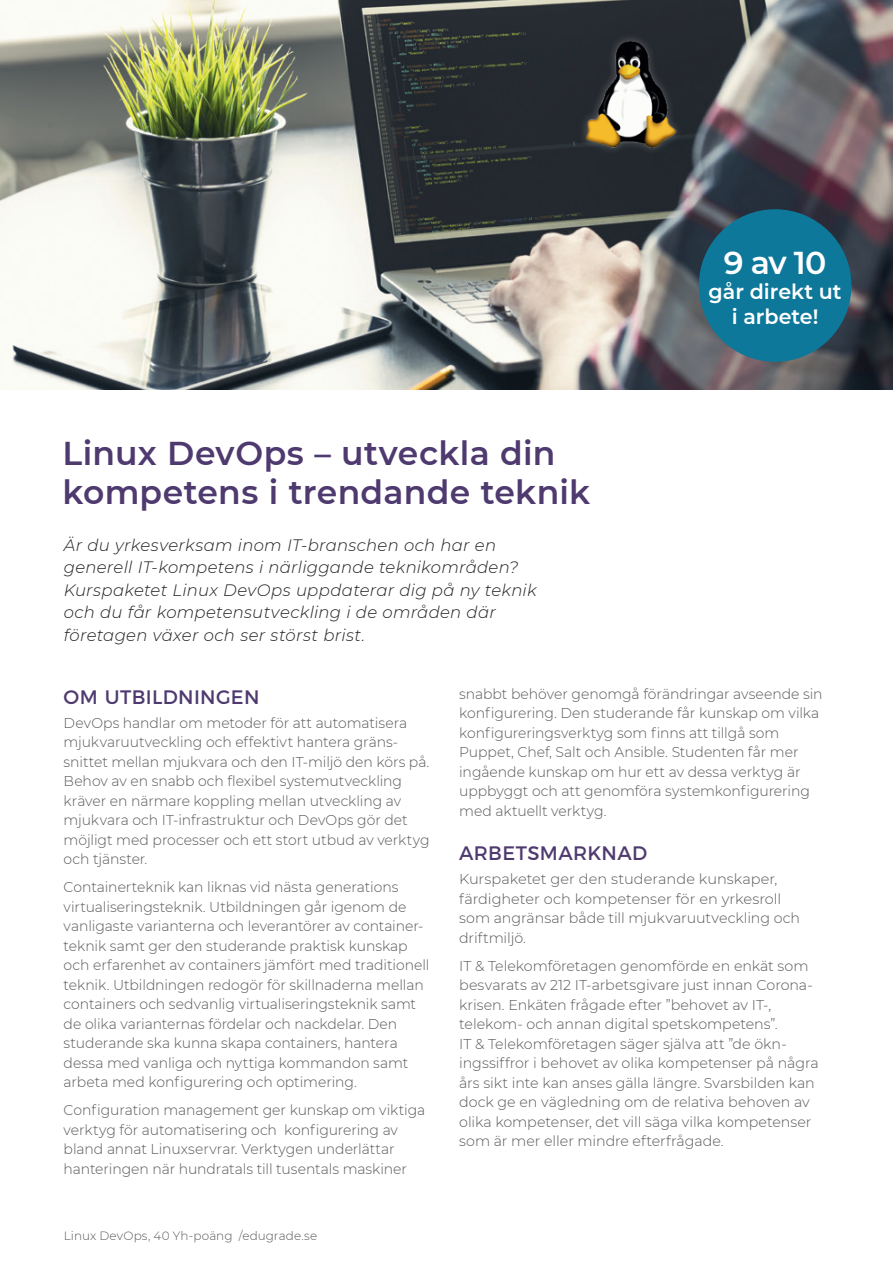
<style>
.page{position:relative;width:893px;height:1263px;background:#fff}
.page>*{position:absolute;margin:0;border:0;box-sizing:border-box;transform-origin:0 0}
.Rubrik_lila_22p{font:600 33px/39.6px "Montserrat";letter-spacing:.01em;color:#4e3a6f}
.t1{font:600 31.65px "Montserrat";color:#fff}
.t2{font:600 20.7px/24.8px "Montserrat";color:#fff;text-align:center}
.Mellanrubrik_13p{font:19.5px "Montserrat";letter-spacing:.015em;color:#4e3a6f}
.Ingress{font:italic 300 16.5px/22.5px "Montserrat";letter-spacing:.015em;color:#231f20}
.Brödtext_svart_80{font:300 14.25px/19.5px "Montserrat";letter-spacing:-.005em;color:#57585a}
.t3{font:300 12px "Montserrat";letter-spacing:.01em;color:#57585a}
</style>
<div class="page">
<img style="left:0;top:0;width:893px;height:390px">
<div style="left:699px;top:209px;width:152px;height:153px;background:#0d789a;border-radius:50%"></div>
<div style="left:578px;top:32px;width:106px;height:123px;background:#24292f"></div>
<img style="left:582px;top:37px;width:98px;height:113px">
<p class="Rubrik_lila_22p" style="left:63px;top:432px;width:529px">Linux DevOps – utveckla din kompetens i trendande teknik</p>
<p class="Ingress" style="left:64px;top:533px;width:474px">Är du yrkesverksam inom IT-branschen och har en generell IT-kompetens i närliggande teknikområden?<br>Kurspaketet Linux DevOps uppdaterar dig på ny teknik och du får kompetensutveckling i de områden där företagen växer och ser störst brist.</p>
<p class="t1" style="left:724px;top:241px;width:104px">9 av 10</p>
<p class="t2" style="left:708px;top:278px;width:135px">går direkt ut i arbete!</p>
<p class="Mellanrubrik_13p" style="left:64px;top:681px;width:197px">OM UTBILDNINGEN</p>
<p class="Brödtext_svart_80" style="left:64px;top:712px;width:367px">DevOps handlar om metoder för att automatisera mjukvaruutveckling och effektivt hantera gräns&shy;snittet mellan mjukvara och den IT-miljö den körs på.<br>Behov av en snabb och flexibel systemutveckling kräver en närmare koppling mellan utveckling av mjukvara och IT-infrastruktur och DevOps gör det möjligt med processer och ett stort utbud av verktyg och tjänster.</p>
<p class="Brödtext_svart_80" style="left:64px;top:877px;width:367px">Containerteknik kan liknas vid nästa generations virtualiseringsteknik. Utbildningen går igenom de vanligaste varianterna och leverantörer av container&shy;teknik samt ger den studerande praktisk kunskap och erfarenhet av containers jämfört med traditionell teknik. Utbildningen redogör för skillnaderna mellan containers och sedvanlig virtualiseringsteknik samt de olika varianternas fördelar och nackdelar. Den studerande ska kunna skapa containers, hantera dessa med vanliga och nyttiga kommandon samt arbeta med konfigurering och optimering.</p>
<p class="Brödtext_svart_80" style="left:64px;top:1100px;width:363px">Configuration management ger kunskap om viktiga verktyg för automatisering och konfigurering av bland annat Linuxservrar. Verktygen underlättar hanteringen när hundratals till tusentals maskiner</p>
<p class="t3" style="left:64px;top:1227px;width:255px">Linux DevOps, 40 Yh-poäng /edugrade.se</p>
<p class="Brödtext_svart_80" style="left:459px;top:683px;width:365px">snabbt behöver genomgå förändringar avseende sin konfigurering. Den studerande får kunskap om vilka konfigureringsverktyg som finns att tillgå som Puppet, Chef, Salt och Ansible. Studenten får mer ingående kunskap om hur ett av dessa verktyg är uppbyggt och att genomföra systemkonfigurering med aktuellt verktyg.</p>
<p class="Mellanrubrik_13p" style="left:459px;top:838px;width:189px">ARBETSMARKNAD</p>
<p class="Brödtext_svart_80" style="left:459px;top:869px;width:342px">Kurspaketet ger den studerande kunskaper, färdigheter och kompetenser för en yrkesroll som angränsar både till mjukvaruutveckling och driftmiljö.</p>
<p class="Brödtext_svart_80" style="left:459px;top:955px;width:361px">IT &amp; Telekomföretagen genomförde en enkät som besvarats av 212 IT-arbetsgivare just innan Corona&shy;krisen. Enkäten frågade efter ”behovet av IT-, telekom- och annan digital spetskompetens”.<br>IT &amp; Telekomföretagen säger själva att ”de ökn&shy;ingssiffror i behovet av olika kompetenser på några års sikt inte kan anses gälla längre. Svarsbilden kan dock ge en vägledning om de relativa behoven av olika kompetenser, det vill säga vilka kompetenser som är mer eller mindre efterfrågade.</p>
</div>
